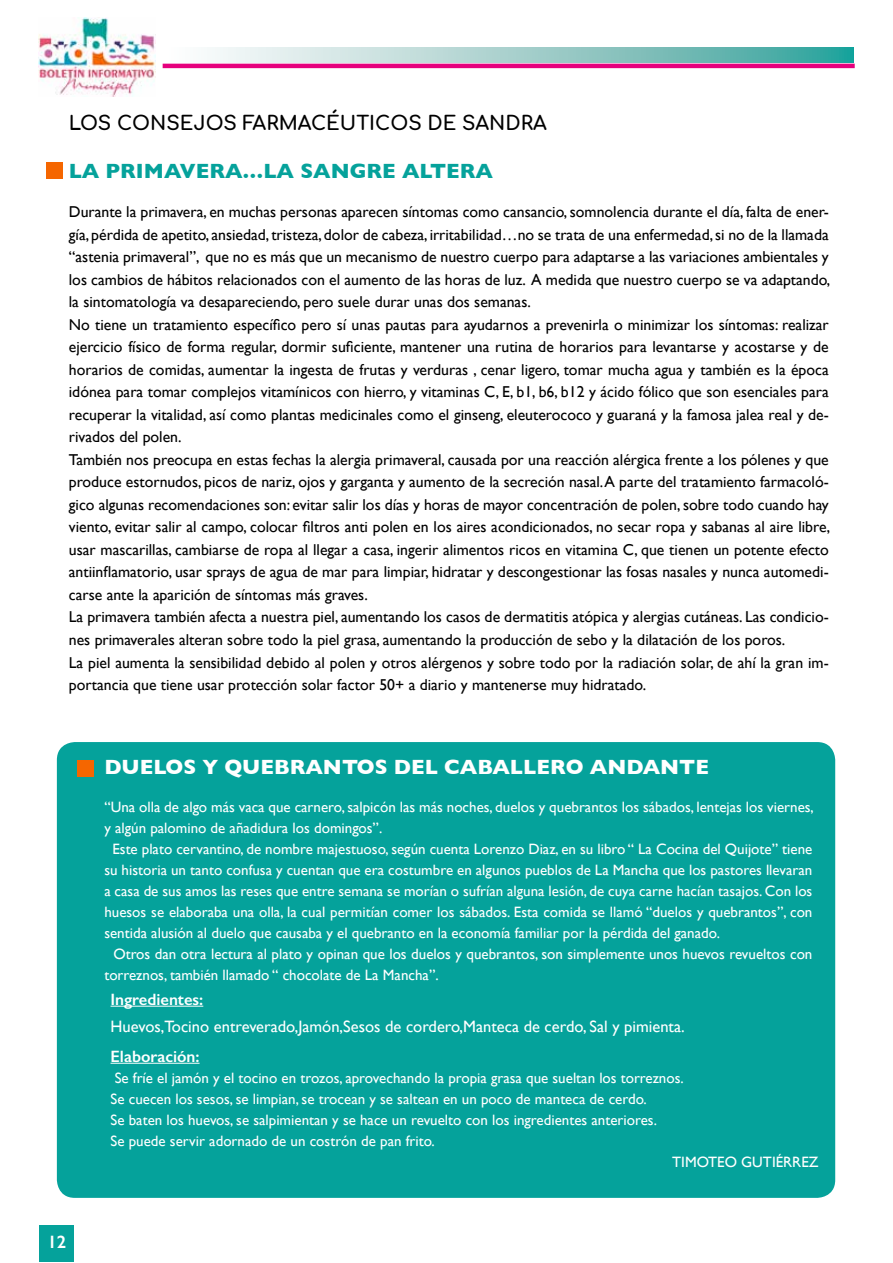
<style>
.page{position:relative;width:893px;height:1263px;background:#fff}
.page>*{position:absolute;margin:0;border:0;box-sizing:border-box;transform-origin:0 0}
.t1{font:700 21px "Gill Sans";color:#fff}
.t2{font:700 21px "Gill Sans";color:#05a29b}
.t3{font:700 19.5px "Comfortaa";color:#000}
.t4{font:600 18px "Gill Sans";color:#fff}
.t5{font:16.5px "Gill Sans";color:#fff}
.t6{font:600 16.5px "Gill Sans";color:#fff}
.t7{font:15.75px/22.5px "Gill Sans";color:#000}
.t8{font:15px "Gill Sans";color:#fff}
</style>
<div class="page">
<img style="left:38px;top:17px;width:117px;height:79px">
<hr style="left:163px;top:64px;width:692px;height:4px;background:#e6007d">
<svg style="left:212px;top:48px;width:642px;height:15px;background:#9bcdc9"></svg>
<div style="left:39px;top:1225px;width:35px;height:37px;background:#05a29b"></div>
<div style="left:46px;top:162px;width:17px;height:17px;background:#f56600"></div>
<div style="left:57px;top:742px;width:778px;height:456px;background:#05a29b;border-radius:18px"></div>
<hr style="left:111px;top:1006px;width:92px;height:1px;background:#fff">
<div style="left:78px;top:760px;width:16px;height:16px;background:#f56600"></div>
<hr style="left:111px;top:1063px;width:89px;height:1px;background:#fff">
<p class="t3" style="left:69px;top:105px;width:479px">LOS CONSEJOS FARMACÉUTICOS DE SANDRA</p>
<h1 class="t2" style="left:69px;top:155px;width:426px">LA PRIMAVERA…LA SANGRE ALTERA</h1>
<p class="t7" style="left:69px;top:201px;width:763px">Durante la primavera, en muchas personas aparecen síntomas como cansancio, somnolencia durante el día, falta de ener&shy;gía, pérdida de apetito, ansiedad, tristeza, dolor de cabeza, irritabilidad…no se trata de una enfermedad, si no de la llamada “astenia primaveral”, que no es más que un mecanismo de nuestro cuerpo para adaptarse a las variaciones ambientales y los cambios de hábitos relacionados con el aumento de las horas de luz. A medida que nuestro cuerpo se va adaptando, la sintomatología va desapareciendo, pero suele durar unas dos semanas.<br>No tiene un tratamiento específico pero sí unas pautas para ayudarnos a prevenirla o minimizar los síntomas: realizar ejercicio físico de forma regular, dormir suficiente, mantener una rutina de horarios para levantarse y acostarse y de horarios de comidas, aumentar la ingesta de frutas y verduras , cenar ligero, tomar mucha agua y también es la época idónea para tomar complejos vitamínicos con hierro, y vitaminas C, E, b1, b6, b12 y ácido fólico que son esenciales para recuperar la vitalidad, así como plantas medicinales como el ginseng, eleuterococo y guaraná y la famosa jalea real y de&shy;rivados del polen.<br>También nos preocupa en estas fechas la alergia primaveral, causada por una reacción alérgica frente a los pólenes y que produce estornudos, picos de nariz, ojos y garganta y aumento de la secreción nasal. A parte del tratamiento farmacoló&shy;gico algunas recomendaciones son: evitar salir los días y horas de mayor concentración de polen, sobre todo cuando hay viento, evitar salir al campo, colocar filtros anti polen en los aires acondicionados, no secar ropa y sabanas al aire libre, usar mascarillas, cambiarse de ropa al llegar a casa, ingerir alimentos ricos en vitamina C, que tienen un potente efecto antiinflamatorio, usar sprays de agua de mar para limpiar, hidratar y descongestionar las fosas nasales y nunca automedi&shy;carse ante la aparición de síntomas más graves.<br>La primavera también afecta a nuestra piel, aumentando los casos de dermatitis atópica y alergias cutáneas. Las condicio&shy;nes primaverales alteran sobre todo la piel grasa, aumentando la producción de sebo y la dilatación de los poros.<br>La piel aumenta la sensibilidad debido al polen y otros alérgenos y sobre todo por la radiación solar, de ahí la gran im&shy;portancia que tiene usar protección solar factor 50+ a diario y mantenerse muy hidratado.</p>
<h1 class="t1" style="left:104px;top:750px;width:606px">DUELOS Y QUEBRANTOS DEL CABALLERO ANDANTE</h1>
<p class="t8" style="left:104px;top:798px;width:711px">“Una olla de algo más vaca que carnero, salpicón las más noches, duelos y quebrantos los sábados, lentejas los viernes,</p>
<p class="t8" style="left:104px;top:819px;width:279px">y algún palomino de añadidura los domingos”.</p>
<p class="t8" style="left:112px;top:840px;width:701px">Este plato cervantino, de nombre majestuoso, según cuenta Lorenzo Diaz, en su libro “ La Cocina del Quijote” tiene</p>
<p class="t8" style="left:104px;top:861px;width:709px">su historia un tanto confusa y cuentan que era costumbre en algunos pueblos de La Mancha que los pastores llevaran</p>
<p class="t8" style="left:104px;top:882px;width:710px">a casa de sus amos las reses que entre semana se morían o sufrían alguna lesión, de cuya carne hacían tasajos. Con los</p>
<p class="t8" style="left:104px;top:903px;width:710px">huesos se elaboraba una olla, la cual permitían comer los sábados. Esta comida se llamó “duelos y quebrantos”, con</p>
<p class="t8" style="left:104px;top:924px;width:617px">sentida alusión al duelo que causaba y el quebranto en la economía familiar por la pérdida del ganado.</p>
<p class="t8" style="left:113px;top:945px;width:701px">Otros dan otra lectura al plato y opinan que los duelos y quebrantos, son simplemente unos huevos revueltos con</p>
<p class="t8" style="left:104px;top:966px;width:336px">torreznos, también llamado “ chocolate de La Mancha”.</p>
<p class="t6" style="left:111px;top:989px;width:94px">Ingredientes:</p>
<p class="t5" style="left:111px;top:1017px;width:576px">Huevos,Tocino entreverado,Jamón,Sesos de cordero,Manteca de cerdo, Sal y pimienta.</p>
<p class="t4" style="left:47px;top:1231px;width:21px">12</p>
<p class="t6" style="left:111px;top:1046px;width:91px">Elaboración:</p>
<p class="t8" style="left:115px;top:1069px;width:571px">Se fríe el jamón y el tocino en trozos, aprovechando la propia grasa que sueltan los torreznos.</p>
<p class="t8" style="left:111px;top:1090px;width:538px">Se cuecen los sesos, se limpian, se trocean y se saltean en un poco de manteca de cerdo.</p>
<p class="t8" style="left:111px;top:1111px;width:548px">Se baten los huevos, se salpimientan y se hace un revuelto con los ingredientes anteriores.</p>
<p class="t8" style="left:111px;top:1132px;width:326px">Se puede servir adornado de un costrón de pan frito.</p>
<p class="t8" style="left:672px;top:1153px;width:148px">TIMOTEO GUTIÉRREZ</p>
</div>
